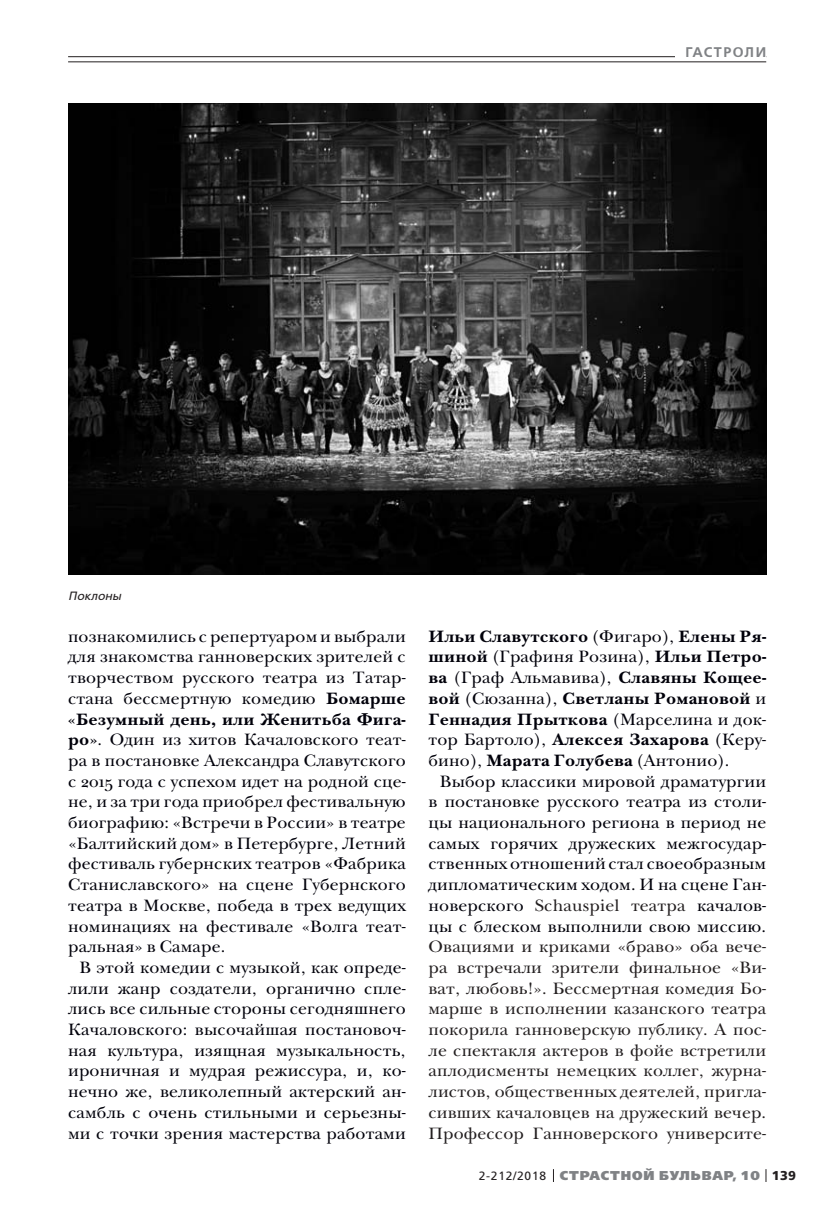
<style>
.page{position:relative;width:823px;height:1219px;background:#fff}
.page>*{position:absolute;margin:0;border:0;box-sizing:border-box;transform-origin:0 0}
.t1{font:17px/20.6px "New Baskerville ITC";letter-spacing:.01em;color:#00000a;text-align:justify}
.t2{font:17px/20.6px "New Baskerville ITC";letter-spacing:.01em;color:#231f20;text-align:justify}
.t3{font:700 17px/20.6px "New Baskerville ITC";letter-spacing:.01em;color:#00000a;text-align:justify}
.t4{font:600 14px "Free Set";letter-spacing:.075em;color:#808285}
.t5{font:800 12.8px "Free Set";letter-spacing:.07em;color:#808285}
.t6{font:italic 12px "Free Set";color:#231f20}
.s1{font-weight:700}
.s2{font-weight:400}
.s3{color:#231f20}
.s4{font-weight:400;font-size:12px;color:#231f20}
.s5{font-weight:700;color:#231f20}
</style>
<div class="page">
<svg style="left:765px;top:1169px;width:1px;height:13px"></svg>
<hr style="left:68px;top:56px;width:697px;height:1px;background:#231f20">
<div style="left:675px;top:41px;width:90px;height:21px;background:#fff"></div>
<hr style="left:68px;top:62px;width:697px;height:1px;background:#231f20">
<img style="left:68px;top:103px;width:697px;height:471px">
<p class="t4" style="left:685px;top:45px;width:82px">ГАСТРОЛИ</p>
<p class="t6" style="left:68px;top:590px;width:55px">Поклоны</p>
<p class="t1" style="left:68px;top:627px;width:339px">познакомились с репертуаром и выбрали для знакомства ганноверских зрителей с творчеством русского театра из Татар&shy;стана бессмертную комедию <span class="s1">Бомарше «Безумный день, или Женитьба Фига&shy;ро»</span>. Один из хитов Качаловского теат&shy;ра в постановке Александра Славутского с 2015 года с успехом идет на родной сце&shy;не, и за три года приобрел фестивальную биографию: «Встречи в России» в театре «Балтийский дом» в Петербурге, Летний фестиваль губернских театров «Фабрика Станиславского» на сцене Губернского театра в Москве, победа в трех ведущих номинациях на фестивале «Волга теат&shy;ральная» в Самаре.</p>
<p class="t1" style="left:68px;top:959px;width:339px;text-indent:11px">В этой комедии с музыкой, как опреде&shy;лили жанр создатели, органично спле&shy;лись все сильные стороны сегодняшнего Качаловского: высочайшая постановоч&shy;ная культура, изящная музыкальность, ироничная и мудрая режиссура, и, ко&shy;нечно же, великолепный актерский ан&shy;самбль с очень стильными и серьезны&shy;ми с точки зрения мастерства работами</p>
<p class="t3" style="left:428px;top:627px;width:339px">Ильи Славутского <span class="s2">(Фигаро),</span> Елены Ря&shy;шиной <span class="s2">(Графиня Розина),</span> Ильи Петро&shy;ва <span class="s2">(Граф Альмавива),</span> Славяны Кощее&shy;вой <span class="s2">(Сюзанна),</span> Светланы Романовой <span class="s2">и </span>Геннадия Прыткова <span class="s2">(Марселина и док&shy;тор Бартоло),</span> Алексея Захарова <span class="s2">(Керу&shy;бино),</span> Марата Голубева <span class="s2">(Антонио).</span></p>
<p class="t1" style="left:428px;top:772px;width:339px;text-indent:11px">Выбор классики мировой драматургии в постановке русского театра из столи&shy;цы национального региона в период не самых горячих дружеских межгосудар&shy;ственных отношений стал своеобразным дипломатическим ходом. И на сцене Ган&shy;новерского <span class="s3">Schauspiel театра</span> качалов&shy;цы с блеском выполнили свою миссию.</p>
<p class="t2" style="left:428px;top:938px;width:339px">Овациями и криками «браво» оба вече&shy;ра встречали зрители финальное «Ви&shy;ват, любовь!». Бессмертная комедия Бо&shy;марше в исполнении казанского театра покорила ганноверскую публику. А пос&shy;ле спектакля актеров в фойе встретили аплодисменты немецких коллег, журна&shy;листов, общественных деятелей, пригла&shy;сивших качаловцев на дружеский вечер.<br>Профессор Ганноверского университе-</p>
<p class="t5" style="left:478px;top:1169px;width:318px"><span class="s4">2-212/2018</span> СТРАСТНОЙ БУЛЬВАР, 10 <span class="s5">139</span></p>
</div>
